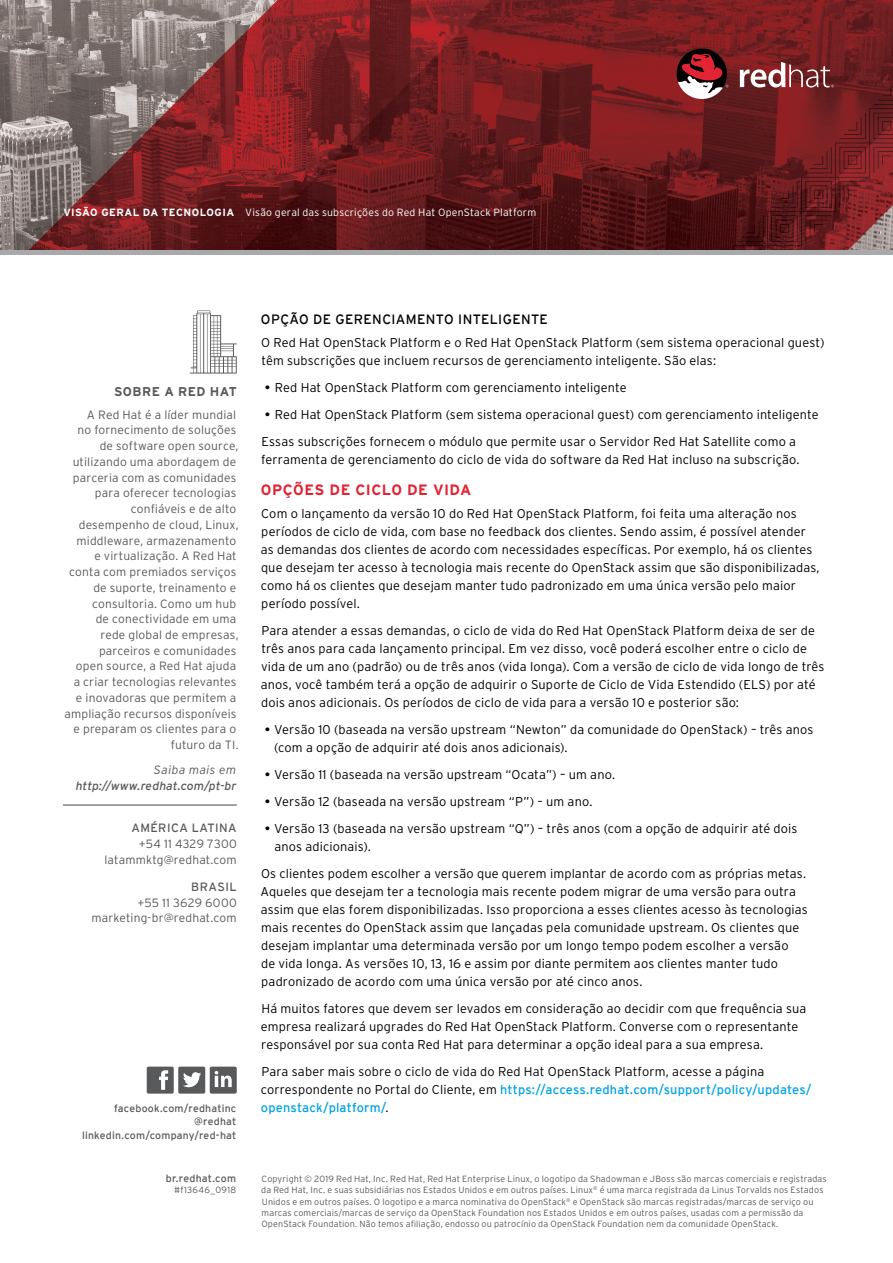
<style>
.page{position:relative;width:893px;height:1263px;background:#fff}
.page>*{position:absolute;margin:0;border:0;box-sizing:border-box;transform-origin:0 0}
.t1{font:700 15px "Interstate";letter-spacing:.025em;color:#e22434}
.t2{font:13.5px "Interstate";letter-spacing:.025em;color:#000}
.t3{font:300 12.75px/18px "Interstate";letter-spacing:.01em;color:#000}
.t4{font:700 12.75px "Interstate";letter-spacing:.035em;color:#58595b}
.t5{font:300 12px/15.8px "Interstate";letter-spacing:.015em;color:#58595b;text-align:right}
.t6{font:italic 12px "Interstate";letter-spacing:.01em;color:#58595b}
.t7{font:12px "Interstate";letter-spacing:.035em;color:#58595b}
.t8{font:italic 300 12px "Interstate";letter-spacing:.035em;color:#58595b}
.t9{font:300 10.5px "Interstate";letter-spacing:.02em;color:#fff}
.t10{font:10.5px/13.5px "Interstate";letter-spacing:.02em;color:#58595b;text-align:right}
.t11{font:300 9px/11.2px "Interstate";letter-spacing:.015em;color:#58595b}
.t12{font:300 9px "Interstate";letter-spacing:.04em;color:#58595b}
.s1{font-weight:700}
.s2{font-weight:400}
.s3{font-weight:400;color:#00a4e3}
</style>
<div class="page">
<img style="left:0;top:0;width:893px;height:250px">
<svg style="left:147px;top:1067px;width:90px;height:27px"></svg>
<svg style="left:190px;top:311px;width:47px;height:63px"></svg>
<hr style="left:63px;top:804px;width:174px;height:2px;background:#58595b">
<svg style="left:740px;top:62px;width:94px;height:25px"></svg>
<svg style="left:677px;top:49px;width:51px;height:50px"></svg>
<div style="left:0;top:250px;width:893px;height:5px;background:#a7a9ac"></div>
<p class="t9" style="left:63px;top:206px;width:474px"><span class="s1">VISÃO GERAL DA TECNOLOGIA</span> Visão geral das subscrições do Red Hat OpenStack Platform</p>
<p class="t4" style="left:114px;top:384px;width:124px">SOBRE A RED HAT</p>
<p class="t5" style="left:64px;top:406px;width:176px">A Red Hat é a líder mundial<br>no fornecimento de soluções de software open source, utilizando uma abordagem de parceria com as comunidades para oferecer tecnologias confiáveis e de alto desempenho de cloud, Linux, middleware, armazenamento<br>e virtualização. A Red Hat conta com premiados serviços de suporte, treinamento e consultoria. Como um hub<br>de conectividade em uma<br>rede global de empresas, parceiros e comunidades<br>open source, a Red Hat ajuda<br>a criar tecnologias relevantes<br>e inovadoras que permitem a ampliação recursos disponíveis e preparam os clientes para o futuro da TI.</p>
<p class="t8" style="left:154px;top:763px;width:84px">Saiba mais em</p>
<p class="t6" style="left:76px;top:779px;width:162px">http://www.redhat.com/pt-br</p>
<p class="t7" style="left:131px;top:821px;width:107px">AMÉRICA LATINA</p>
<p class="t5" style="left:104px;top:836px;width:134px">+54 11 4329 7300 latammktg@redhat.com</p>
<p class="t7" style="left:191px;top:880px;width:47px">BRASIL</p>
<p class="t5" style="left:91px;top:894px;width:147px">+55 11 3629 6000 marketing-br@redhat.com</p>
<p class="t10" style="left:82px;top:1101px;width:156px">facebook.com/redhatinc @redhat linkedin.com/company/red-hat</p>
<p class="t10" style="left:166px;top:1171px;width:72px">br.redhat.com</p>
<p class="t12" style="left:174px;top:1185px;width:64px">#f13646_0918</p>
<p class="t2" style="left:261px;top:312px;width:288px">OPÇÃO DE GERENCIAMENTO INTELIGENTE</p>
<p class="t3" style="left:261px;top:333px;width:565px">O Red Hat OpenStack Platform e o Red Hat OpenStack Platform (sem sistema operacional guest) têm subscrições que incluem recursos de gerenciamento inteligente. São elas:</p>
<p class="t3" style="left:265px;top:378px;width:363px"><span class="s2">•</span> Red Hat OpenStack Platform com gerenciamento inteligente</p>
<p class="t3" style="left:261px;top:400px;width:559px;line-height:27px"><span class="s2">•</span> Red Hat OpenStack Platform (sem sistema operacional guest) com gerenciamento inteligente<br>Essas subscrições fornecem o módulo que permite usar o Servidor Red Hat Satellite como a</p>
<p class="t3" style="left:261px;top:450px;width:540px">ferramenta de gerenciamento do ciclo de vida do software da Red Hat incluso na subscrição.</p>
<p class="t1" style="left:261px;top:481px;width:212px">OPÇÕES DE CICLO DE VIDA</p>
<p class="t3" style="left:261px;top:504px;width:560px">Com o lançamento da versão 10 do Red Hat OpenStack Platform, foi feita uma alteração nos períodos de ciclo de vida, com base no feedback dos clientes. Sendo assim, é possível atender as demandas dos clientes de acordo com necessidades específicas. Por exemplo, há os clientes que desejam ter acesso à tecnologia mais recente do OpenStack assim que são disponibilizadas, como há os clientes que desejam manter tudo padronizado em uma única versão pelo maior período possível.</p>
<p class="t3" style="left:261px;top:621px;width:565px">Para atender a essas demandas, o ciclo de vida do Red Hat OpenStack Platform deixa de ser de três anos para cada lançamento principal. Em vez disso, você poderá escolher entre o ciclo de vida de um ano (padrão) ou de três anos (vida longa). Com a versão de ciclo de vida longo de três anos, você também terá a opção de adquirir o Suporte de Ciclo de Vida Estendido (ELS) por até dois anos adicionais. Os períodos de ciclo de vida para a versão 10 e posterior são:</p>
<p class="t3" style="left:274px;top:720px;width:541px;text-indent:-9px"><span class="s2">•</span> Versão 10 (baseada na versão upstream “Newton” da comunidade do OpenStack) – três anos (com a opção de adquirir até dois anos adicionais).</p>
<p class="t3" style="left:265px;top:765px;width:352px"><span class="s2">•</span> Versão 11 (baseada na versão upstream “Ocata”) – um ano.</p>
<p class="t3" style="left:265px;top:792px;width:329px"><span class="s2">•</span> Versão 12 (baseada na versão upstream “P”) – um ano.</p>
<p class="t3" style="left:274px;top:819px;width:525px;text-indent:-10px"><span class="s2">•</span> Versão 13 (baseada na versão upstream “Q”) – três anos (com a opção de adquirir até dois anos adicionais).</p>
<p class="t3" style="left:260px;top:864px;width:549px">Os clientes podem escolher a versão que querem implantar de acordo com as próprias metas.<br>Aqueles que desejam ter a tecnologia mais recente podem migrar de uma versão para outra assim que elas forem disponibilizadas. Isso proporciona a esses clientes acesso às tecnologias mais recentes do OpenStack assim que lançadas pela comunidade upstream. Os clientes que desejam implantar uma determinada versão por um longo tempo podem escolher a versão<br>de vida longa. As versões 10, 13, 16 e assim por diante permitem aos clientes manter tudo padronizado de acordo com uma única versão por até cinco anos.</p>
<p class="t3" style="left:261px;top:999px;width:547px">Há muitos fatores que devem ser levados em consideração ao decidir com que frequência sua empresa realizará upgrades do Red Hat OpenStack Platform. Converse com o representante responsável por sua conta Red Hat para determinar a opção ideal para a sua empresa.</p>
<p class="t3" style="left:261px;top:1062px;width:552px">Para saber mais sobre o ciclo de vida do Red Hat OpenStack Platform, acesse a página correspondente no Portal do Cliente, em <span class="s3">https://access.redhat.com/support/policy/updates/ openstack/platform/</span>.</p>
<p class="t11" style="left:261px;top:1173px;width:567px">Copyright © 2019 Red Hat, Inc. Red Hat, Red Hat Enterprise Linux, o logotipo da Shadowman e JBoss são marcas comerciais e registradas da Red Hat, Inc. e suas subsidiárias nos Estados Unidos e em outros países. Linux<sup>®</sup> é uma marca registrada da Linus Torvalds nos Estados Unidos e em outros países. O logotipo e a marca nominativa do OpenStack<sup>®</sup> e OpenStack são marcas registradas/marcas de serviço ou marcas comerciais/marcas de serviço da OpenStack Foundation nos Estados Unidos e em outros países, usadas com a permissão da OpenStack Foundation. Não temos afiliação, endosso ou patrocínio da OpenStack Foundation nem da comunidade OpenStack.</p>
</div>
